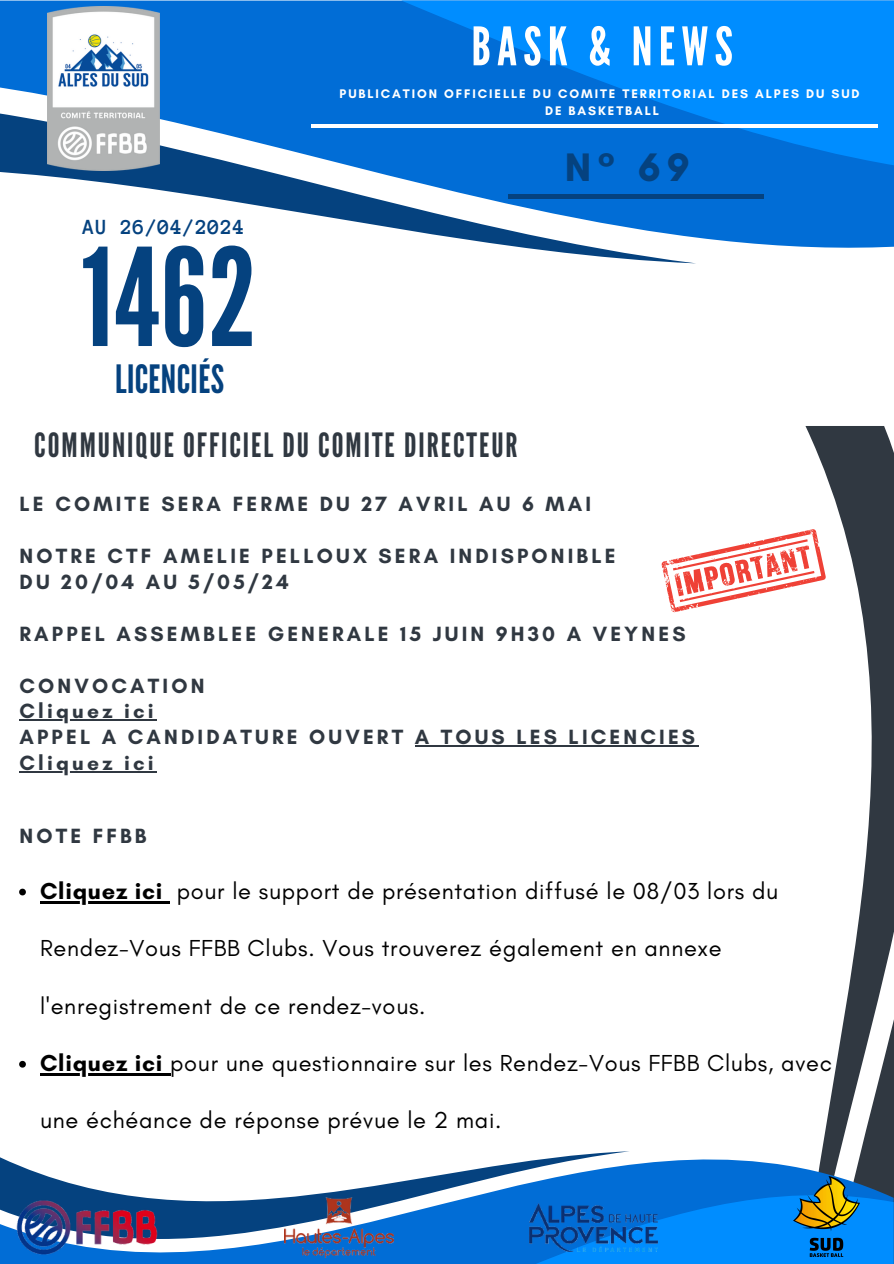
<style>
.page{position:relative;width:894px;height:1264px;background:#fff}
.page>*{position:absolute;margin:0;border:0;box-sizing:border-box;transform-origin:0 0}
.t1{font:135.15px "League Gothic";color:#05427f}
.t2{font:52.95px "League Gothic";letter-spacing:.12em;color:#fff}
.t3{font:700 40.5px "Glacial Indifference";color:#05427f}
.t4{font:39px "League Gothic";letter-spacing:.01em;color:#05427f}
.t5{font:33.3px "League Gothic";letter-spacing:.06em;color:#303841}
.t6{font:23.55px "Glacial Indifference";letter-spacing:.03em;color:#000}
.t7{font:700 22.05px "Anonymous Pro";letter-spacing:.02em;color:#05427f}
.t8{font:700 21px/25.8px "Glacial Indifference";letter-spacing:.15em;color:#303841}
.t9{font:700 12.75px "Glacial Indifference";letter-spacing:.15em;color:#fff}
.s1{font-weight:700}
</style>
<div class="page">
<svg style="left:0;top:0;width:893px;height:264px;fill:#056dd6"></svg>
<svg style="left:401px;top:1px;width:492px;height:183px;background:#007dea"></svg>
<hr style="left:508px;top:194px;width:255px;height:4px;background:#05427f">
<hr style="left:311px;top:124px;width:566px;height:4px;background:#fff">
<svg style="left:805px;top:426px;width:88px;height:695px"></svg>
<svg style="left:0;top:1121px;width:893px;height:142px"></svg>
<svg style="left:475px;top:1141px;width:418px;height:122px"></svg>
<img style="left:793px;top:1176px;width:65px;height:80px">
<img style="left:5px;top:1192px;width:163px;height:69px">
<img style="left:284px;top:1197px;width:109px;height:60px">
<img style="left:529px;top:1203px;width:128px;height:47px">
<img style="left:48px;top:6px;width:111px;height:164px">
<svg style="left:19px;top:888px;width:7px;height:7px"></svg>
<hr style="left:40px;top:901px;width:123px;height:2px;background:#000">
<svg style="left:163px;top:901px;width:7px;height:2px"></svg>
<svg style="left:19px;top:1060px;width:7px;height:7px"></svg>
<hr style="left:40px;top:1073px;width:123px;height:2px;background:#000">
<svg style="left:163px;top:1073px;width:7px;height:2px"></svg>
<hr style="left:20px;top:719px;width:137px;height:1px;background:#303841">
<hr style="left:414px;top:745px;width:284px;height:1px;background:#303841">
<hr style="left:20px;top:771px;width:137px;height:1px;background:#303841">
<svg style="left:661px;top:529px;width:164px;height:83px"></svg>
<h3 class="t2" style="left:471px;top:16px;width:263px">BASK &amp; NEWS</h3>
<p class="t9" style="left:339px;top:86px;width:521px">PUBLICATION OFFICIELLE DU COMITE TERRITORIAL DES ALPES DU SUD</p>
<p class="t9" style="left:545px;top:102px;width:115px">DE BASKETBALL</p>
<h4 class="t7" style="left:83px;top:216px;width:163px">AU 26/04/2024</h4>
<h5 class="t1" style="left:81px;top:219px;width:177px">1462</h5>
<h5 class="t4" style="left:115px;top:357px;width:110px">LICENCIÉS</h5>
<h2 class="t3" style="left:565px;top:142px;width:126px">N° 69</h2>
<p class="t5" style="left:34px;top:426px;width:485px">COMMUNIQUE OFFICIEL DU COMITE DIRECTEUR</p>
<p class="t8" style="left:20px;top:491px;width:573px">LE COMITE SERA FERME DU 27 AVRIL AU 6 MAI</p>
<p class="t8" style="left:20px;top:543px;width:597px">NOTRE CTF AMELIE PELLOUX SERA INDISPONIBLE<br>DU 20/04 AU 5/05/24</p>
<p class="t8" style="left:20px;top:620px;width:667px">RAPPEL ASSEMBLEE GENERALE 15 JUIN 9H30 A VEYNES</p>
<p class="t8" style="left:20px;top:672px;width:677px">CONVOCATION<br>Cliquez ici<br>APPEL A CANDIDATURE OUVERT A TOUS LES LICENCIES<br>Cliquez ici</p>
<p class="t8" style="left:20px;top:822px;width:128px">NOTE FFBB</p>
<p class="t6" style="left:40px;top:876px;width:739px"><span class="s1">Cliquez ici</span> pour le support de présentation diffusé le 08/03 lors du</p>
<p class="t6" style="left:40px;top:933px;width:683px">Rendez-Vous FFBB Clubs. Vous trouverez également en annexe</p>
<p class="t6" style="left:40px;top:991px;width:387px">l'enregistrement de ce rendez-vous.</p>
<p class="t6" style="left:40px;top:1048px;width:793px"><span class="s1">Cliquez ici</span> pour une questionnaire sur les Rendez-Vous FFBB Clubs, avec</p>
<p class="t6" style="left:40px;top:1105px;width:462px">une échéance de réponse prévue le 2 mai.</p>
</div>
